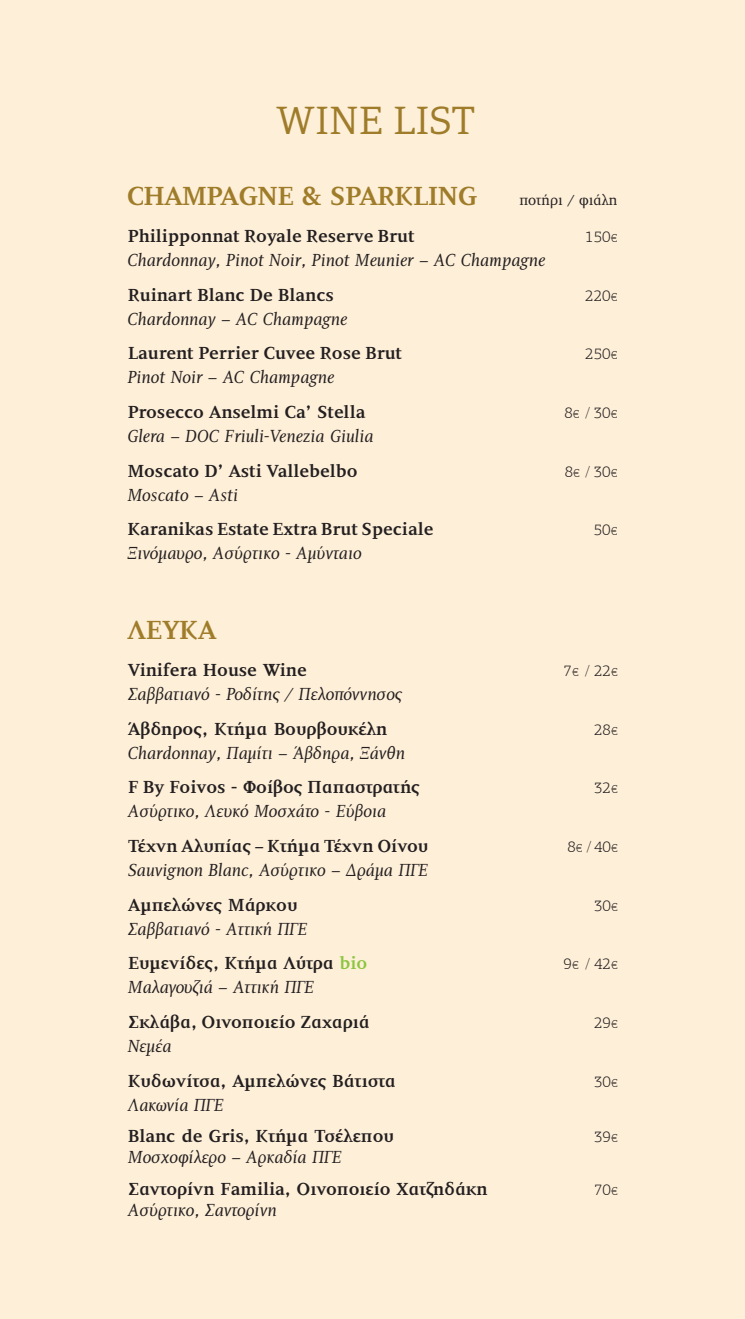
<style>
.page{position:relative;width:745px;height:1319px;background:#fff}
.page>*{position:absolute;margin:0;border:0;box-sizing:border-box;transform-origin:0 0}
.t1{font:300 37.8px "PF Adamant Pro";letter-spacing:.01em;color:#9f7c29}
.t2{font:700 27px "PF Diplomat";letter-spacing:-.02em;color:#9f7c29}
.t3{font:700 18px "PF Diplomat";color:#231f20}
.t4{font:italic 18px "PF Diplomat";color:#231f20}
.t5{font:300 15.75px "PF Agora Slab Pro";color:#231f20}
.t6{font:15px "PF Diplomat";color:#231f20}
.s1{font-size:12px}
.s2{color:#8bc63e}
</style>
<div class="page">
<div style="left:0;top:0;width:744px;height:1318px;background:#feefd8"></div>
<p class="t1" style="left:275px;top:98px;width:200px">WINE LIST</p>
<p class="t2" style="left:127px;top:181px;width:351px">CHAMPAGNΕ &amp; SPARKLING</p>
<p class="t6" style="left:519px;top:192px;width:99px">ποτήρι / φιάλη</p>
<p class="t3" style="left:128px;top:226px;width:288px">Philipponnat Royale Reserve Brut</p>
<p class="t5" style="left:585px;top:227px;width:33px">150<span class="s1">€</span></p>
<p class="t4" style="left:128px;top:250px;width:419px">Chardonnay, Pinot Noir, Pinot Meunier – AC Champagne</p>
<p class="t3" style="left:128px;top:285px;width:207px">Ruinart Blanc De Blancs</p>
<p class="t5" style="left:585px;top:286px;width:33px">220<span class="s1">€</span></p>
<p class="t4" style="left:128px;top:309px;width:221px">Chardonnay – AC Champagne</p>
<p class="t3" style="left:128px;top:343px;width:276px">Laurent Perrier Cuvee Rose Brut</p>
<p class="t5" style="left:585px;top:345px;width:33px">250<span class="s1">€</span></p>
<p class="t4" style="left:128px;top:368px;width:208px">Pinot Noir – AC Champagne</p>
<p class="t3" style="left:128px;top:402px;width:239px">Prosecco Anselmi Ca’ Stella</p>
<p class="t5" style="left:564px;top:403px;width:54px">8<span class="s1">€</span> / 30<span class="s1">€</span></p>
<p class="t4" style="left:128px;top:426px;width:247px">Glera – DOC Friuli-Venezia Giulia</p>
<p class="t3" style="left:128px;top:461px;width:231px">Moscato D’ Asti Vallebelbo</p>
<p class="t5" style="left:564px;top:462px;width:54px">8<span class="s1">€</span> / 30<span class="s1">€</span></p>
<p class="t4" style="left:128px;top:485px;width:112px">Moscato – Asti</p>
<p class="t3" style="left:128px;top:519px;width:307px">Karanikas Estate Extra Brut Speciale</p>
<p class="t5" style="left:593px;top:520px;width:25px">50<span class="s1">€</span></p>
<p class="t4" style="left:128px;top:544px;width:235px">Ξινόμαυρο, Ασύρτικο - Αμύνταιο</p>
<p class="t2" style="left:127px;top:615px;width:91px">ΛΕΥΚΑ</p>
<p class="t3" style="left:128px;top:660px;width:180px">Vinifera House Wine</p>
<p class="t5" style="left:563px;top:661px;width:55px">7<span class="s1">€</span> / 22<span class="s1">€</span></p>
<p class="t4" style="left:128px;top:684px;width:275px">Σαββατιανό - Ροδίτης / Πελοπόννησος</p>
<p class="t3" style="left:128px;top:718px;width:261px">Άβδηρος, Κτήμα Βουρβουκέλη</p>
<p class="t5" style="left:593px;top:720px;width:25px">28<span class="s1">€</span></p>
<p class="t4" style="left:128px;top:743px;width:278px">Chardonnay, Παμίτι – Άβδηρα, Ξάνθη</p>
<p class="t3" style="left:128px;top:777px;width:293px">F By Foivos - Φοίβος Παπαστρατής</p>
<p class="t5" style="left:593px;top:778px;width:25px">32<span class="s1">€</span></p>
<p class="t4" style="left:128px;top:802px;width:259px">Ασύρτικο, Λευκό Μοσχάτο - Εύβοια</p>
<p class="t3" style="left:128px;top:836px;width:301px">Τέχνη Αλυπίας – Κτήμα Τέχνη Οίνου</p>
<p class="t5" style="left:567px;top:837px;width:52px">8<span class="s1">€</span> / 40<span class="s1">€</span></p>
<p class="t4" style="left:128px;top:860px;width:301px">Sauvignon Blanc, Ασύρτικο – Δράμα ΠΓΕ</p>
<p class="t3" style="left:128px;top:894px;width:171px">Αμπελώνες Μάρκου</p>
<p class="t5" style="left:593px;top:896px;width:25px">30<span class="s1">€</span></p>
<p class="t4" style="left:128px;top:919px;width:181px">Σαββατιανό - Αττική ΠΓΕ</p>
<p class="t3" style="left:128px;top:953px;width:240px">Ευμενίδες, Κτήμα Λύτρα <span class="s2">bio</span></p>
<p class="t5" style="left:563px;top:954px;width:55px">9<span class="s1">€</span> / 42<span class="s1">€</span></p>
<p class="t4" style="left:128px;top:977px;width:187px">Μαλαγουζιά – Αττική ΠΓΕ</p>
<p class="t3" style="left:128px;top:1012px;width:243px">Σκλάβα, Οινοποιείο Ζαχαριά</p>
<p class="t5" style="left:593px;top:1013px;width:25px">29<span class="s1">€</span></p>
<p class="t4" style="left:128px;top:1036px;width:45px">Νεμέα</p>
<p class="t3" style="left:128px;top:1070px;width:269px">Κυδωνίτσα, Αμπελώνες Βάτιστα</p>
<p class="t5" style="left:593px;top:1072px;width:25px">30<span class="s1">€</span></p>
<p class="t4" style="left:128px;top:1095px;width:97px">Λακωνία ΠΓΕ</p>
<p class="t3" style="left:128px;top:1126px;width:267px">Blanc de Gris, Κτήμα Τσέλεπου</p>
<p class="t5" style="left:593px;top:1127px;width:25px">39<span class="s1">€</span></p>
<p class="t4" style="left:128px;top:1147px;width:215px">Μοσχοφίλερο – Αρκαδία ΠΓΕ</p>
<p class="t3" style="left:128px;top:1179px;width:361px">Σαντορίνη Familia, Οινοποιείο Χατζηδάκη</p>
<p class="t5" style="left:593px;top:1180px;width:25px">70<span class="s1">€</span></p>
<p class="t4" style="left:128px;top:1200px;width:150px">Ασύρτικο, Σαντορίνη</p>
</div>
